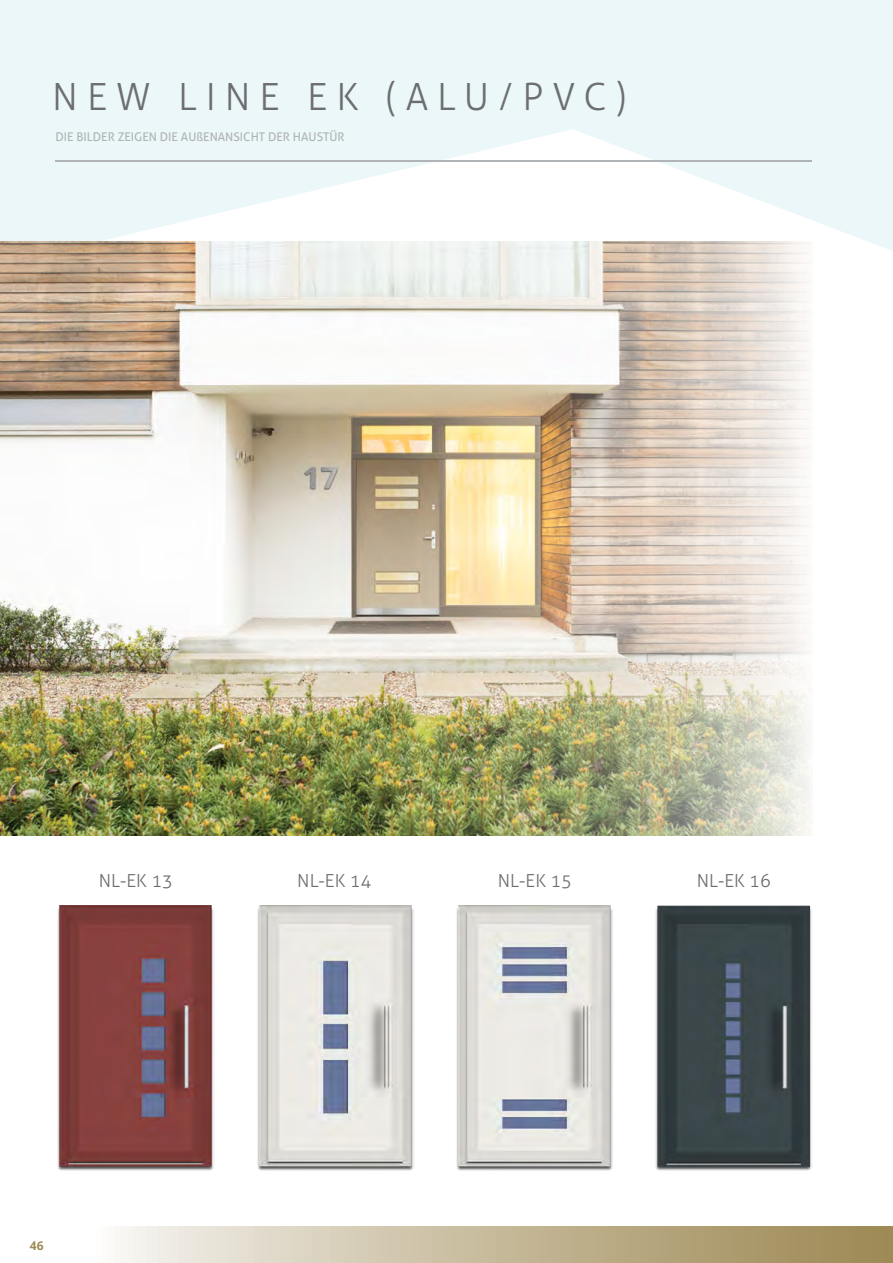
<style>
.page{position:relative;width:893px;height:1263px;background:#fff}
.page>*{position:absolute;margin:0;border:0;box-sizing:border-box;transform-origin:0 0}
.t1{font:300 37.5px "Aller";letter-spacing:.24em;color:#6d6e71}
.t2{font:300 18px "Aller";color:#6d6e71}
.t3{font:12px "Aller";color:#b1b4b6}
.t4{font:700 12px "Open Sans";color:#9d8955}
</style>
<div class="page">
<svg style="left:0;top:0;width:893px;height:251px;fill:#ebf7f8"></svg>
<div style="left:82px;top:1227px;width:811px;height:36px;background:linear-gradient(to right,#f9f7f4,#99844d)"></div>
<img style="left:57px;top:905px;width:157px;height:266px">
<img style="left:257px;top:905px;width:157px;height:266px">
<img style="left:456px;top:905px;width:157px;height:266px">
<img style="left:655px;top:905px;width:157px;height:266px">
<hr style="left:55px;top:160px;width:757px;height:2px;background:#b1b4b6">
<img style="left:0;top:242px;width:813px;height:594px">
<h1 class="t1" style="left:52px;top:74px;width:576px">NEW LINE EK (ALU/PVC)</h1>
<p class="t3" style="left:56px;top:130px;width:291px">DIE BILDER ZEIGEN DIE AUßENANSICHT DER HAUSTÜR</p>
<h2 class="t2" style="left:99px;top:870px;width:76px">NL-EK 13</h2>
<h2 class="t2" style="left:297px;top:870px;width:76px">NL-EK 14</h2>
<h2 class="t2" style="left:498px;top:870px;width:76px">NL-EK 15</h2>
<h2 class="t2" style="left:697px;top:870px;width:76px">NL-EK 16</h2>
<p class="t4" style="left:30px;top:1237px;width:15px">46</p>
</div>
